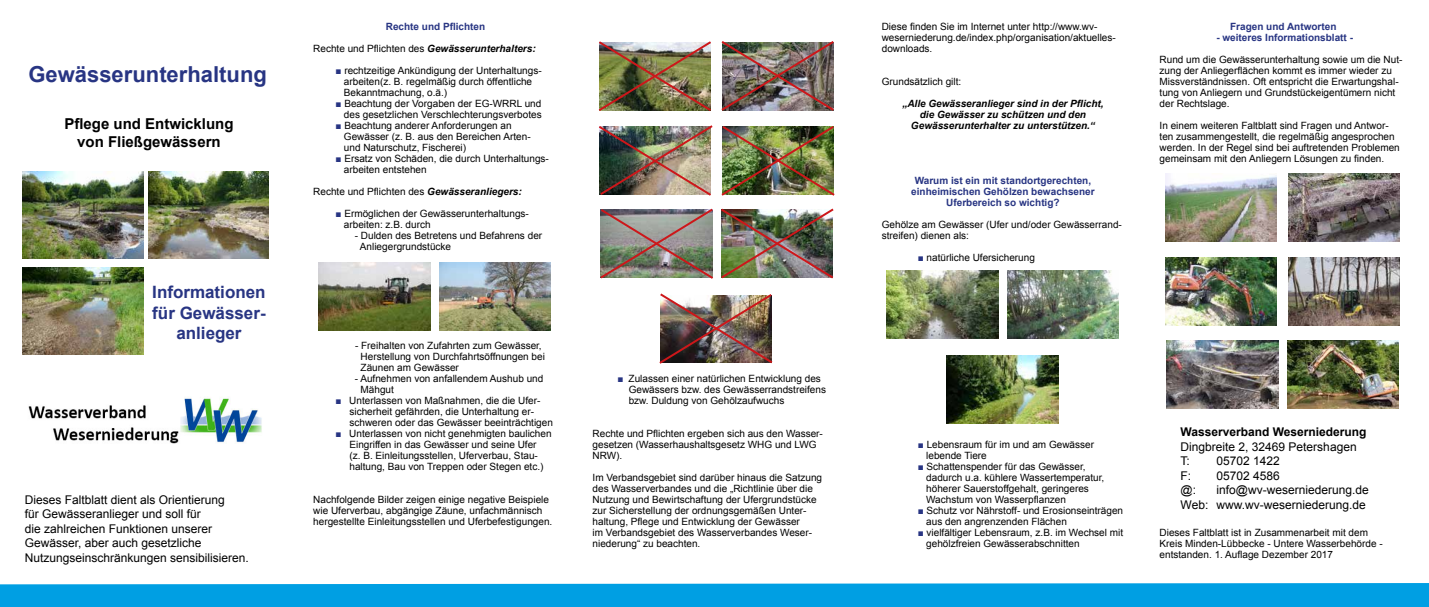
<style>
.page{position:relative;width:1429px;height:607px;background:#fff}
.page>*{position:absolute;margin:0;border:0;box-sizing:border-box;transform-origin:0 0}
.t1{font:700 22px "Arial";color:#283583}
.t2{font:700 17px/20.4px "Arial";color:#283583;text-align:center}
.t3{font:700 15px/18px "Arial";color:#000;text-align:center}
.t4{font:12px/14.4px "Arial";color:#000}
.t5{font:700 12px "Arial";color:#000}
.t6{font:10px/11px "Arial";color:#000}
.t7{font:700 10px/11px "Arial";color:#283583;text-align:center}
.t8{font:italic 700 10px/11px "Arial";color:#000;text-align:center}
.s1{font-weight:700;font-style:italic}
.s2{color:#283583}
</style>
<div class="page">
<div style="left:0;top:583px;width:1429px;height:24px;background:#009fe3"></div>
<img style="left:319px;top:262px;width:111px;height:69px">
<img style="left:439px;top:262px;width:112px;height:69px">
<img style="left:887px;top:270px;width:111px;height:68px">
<img style="left:1007px;top:270px;width:111px;height:68px">
<img style="left:947px;top:355px;width:111px;height:68px">
<img style="left:1288px;top:173px;width:111px;height:68px">
<img style="left:1165px;top:173px;width:112px;height:68px">
<img style="left:1288px;top:257px;width:111px;height:68px">
<img style="left:1165px;top:257px;width:111px;height:68px">
<img style="left:1167px;top:340px;width:111px;height:68px">
<img style="left:1287px;top:340px;width:111px;height:68px">
<img style="left:23px;top:267px;width:120px;height:87px">
<img style="left:148px;top:172px;width:121px;height:86px">
<img style="left:23px;top:172px;width:120px;height:86px">
<img style="left:28px;top:398px;width:234px;height:46px">
<img style="left:598px;top:41px;width:113px;height:70px">
<img style="left:721px;top:41px;width:113px;height:70px">
<img style="left:599px;top:125px;width:236px;height:71px">
<img style="left:659px;top:293px;width:114px;height:71px">
<img style="left:600px;top:208px;width:234px;height:71px">
<h1 class="t1" style="left:28px;top:60px;width:240px">Gewässerunterhaltung</h1>
<h3 class="t3" style="left:64px;top:115px;width:171px">Pflege und Entwicklung von Fließgewässern</h3>
<h2 class="t2" style="left:152px;top:282px;width:115px">Informationen für Gewässer&shy;anlieger</h2>
<p class="t4" style="left:25px;top:492px;width:226px">Dieses Faltblatt dient als Orientierung<br>für Gewässeranlieger und soll für<br>die zahlreichen Funktionen unserer Gewässer, aber auch gesetzliche Nutzungseinschränkungen sensibilisieren.</p>
<p class="t7" style="left:386px;top:21px;width:101px">Rechte und Pflichten</p>
<p class="t6" style="left:313px;top:43px;width:224px">Rechte und Pflichten des <span class="s1">Gewässerunterhalters:</span></p>
<p class="t6" style="left:344px;top:65px;width:199px;text-indent:-8px"><span class="s2">■</span> rechtzeitige Ankündigung der Unterhaltungs&shy;arbeiten(z. B. regelmäßig durch öffentliche<br>Bekanntmachung, o.ä.)</p>
<p class="t6" style="left:335px;top:98px;width:208px;text-align:right"><span class="s2">■</span> Beachtung der Vorgaben der EG-WRRL und des gesetzlichen Verschlechterungsverbotes</p>
<p class="t6" style="left:344px;top:120px;width:188px;text-indent:-8px"><span class="s2">■</span> Beachtung anderer Anforderungen an<br>Gewässer (z. B. aus den Bereichen Arten&shy;und Naturschutz, Fischerei)</p>
<p class="t6" style="left:344px;top:153px;width:207px;text-indent:-8px"><span class="s2">■</span> Ersatz von Schäden, die durch Unterhaltungs&shy;arbeiten entstehen</p>
<p class="t6" style="left:313px;top:186px;width:210px">Rechte und Pflichten des <span class="s1">Gewässeranliegers:</span></p>
<p class="t6" style="left:344px;top:208px;width:186px;text-indent:-8px"><span class="s2">■</span> Ermöglichen der Gewässerunterhaltungs&shy;arbeiten: z.B. durch</p>
<p class="t6" style="left:360px;top:230px;width:184px;text-indent:-5px">- Dulden des Betretens und Befahrens der<br>Anliegergrundstücke</p>
<p class="t6" style="left:360px;top:340px;width:186px;text-indent:-6px">- Freihalten von Zufahrten zum Gewässer,<br>Herstellung von Durchfahrtsöffnungen bei<br>Zäunen am Gewässer</p>
<p class="t6" style="left:360px;top:373px;width:184px;text-indent:-6px">- Aufnehmen von anfallendem Aushub und<br>Mähgut</p>
<p class="t6" style="left:349px;top:395px;width:205px;text-indent:-14px"><span class="s2">■</span> Unterlassen von Maßnahmen, die die Ufer&shy;sicherheit gefährden, die Unterhaltung er&shy;schweren oder das Gewässer beeinträchtigen</p>
<p class="t6" style="left:335px;top:428px;width:218px;text-align:center"><span class="s2">■</span> Unterlassen von nicht genehmigten baulichen Eingriffen in das Gewässer und seine Ufer<br>(z. B. Einleitungsstellen, Uferverbau, Stau&shy;haltung, Bau von Treppen oder Stegen etc.)</p>
<p class="t6" style="left:313px;top:494px;width:241px">Nachfolgende Bilder zeigen einige negative Beispiele wie Uferverbau, abgängige Zäune, unfachmännisch hergestellte Einleitungsstellen und Uferbefestigungen.</p>
<p class="t6" style="left:629px;top:373px;width:199px;text-indent:-11px"><span class="s2">■</span> Zulassen einer natürlichen Entwicklung des<br>Gewässers bzw. des Gewässerrandstreifens bzw. Duldung von Gehölzaufwuchs</p>
<p class="t6" style="left:592px;top:428px;width:232px">Rechte und Pflichten ergeben sich aus den Wasser&shy;gesetzen (Wasserhaushaltsgesetz WHG und LWG<br>NRW).</p>
<p class="t6" style="left:592px;top:472px;width:231px">Im Verbandsgebiet sind darüber hinaus die Satzung des Wasserverbandes und die „Richtlinie über die Nutzung und Bewirtschaftung der Ufergrundstücke zur Sicherstellung der ordnungsgemäßen Unter&shy;haltung, Pflege und Entwicklung der Gewässer<br>im Verbandsgebiet des Wasserverbandes Weser&shy;niederung“ zu beachten.</p>
<p class="t6" style="left:882px;top:21px;width:235px">Diese finden Sie im Internet unter http://www.wv&shy;weserniederung.de/index.php/organisation/aktuelles&shy;downloads.</p>
<p class="t6" style="left:882px;top:76px;width:81px">Grundsätzlich gilt:</p>
<p class="t8" style="left:902px;top:98px;width:203px">„Alle Gewässeranlieger sind in der Pflicht, die Gewässer zu schützen und den<br>Gewässerunterhalter zu unterstützen.“</p>
<p class="t7" style="left:911px;top:175px;width:185px">Warum ist ein mit standortgerechten, einheimischen Gehölzen bewachsener<br>Uferbereich so wichtig?</p>
<p class="t6" style="left:882px;top:219px;width:242px">Gehölze am Gewässer (Ufer und/oder Gewässerrand&shy;streifen) dienen als:</p>
<p class="t6" style="left:918px;top:252px;width:119px"><span class="s2">■</span> natürliche Ufersicherung</p>
<p class="t7" style="left:1230px;top:21px;width:108px">Fragen und Antworten</p>
<p class="t7" style="left:1216px;top:32px;width:138px">- weiteres Informationsblatt -</p>
<p class="t6" style="left:1159px;top:54px;width:244px">Rund um die Gewässerunterhaltung sowie um die Nut&shy;zung der Anliegerflächen kommt es immer wieder zu Missverständnissen. Oft entspricht die Erwartungshal&shy;tung von Anliegern und Grundstückeigentümern nicht der Rechtslage.</p>
<p class="t6" style="left:1159px;top:120px;width:242px">In einem weiteren Faltblatt sind Fragen und Antwor&shy;ten zusammengestellt, die regelmäßig angesprochen werden. In der Regel sind bei auftretenden Problemen gemeinsam mit den Anliegern Lösungen zu finden.</p>
<p class="t6" style="left:926px;top:439px;width:169px;text-indent:-8px"><span class="s2">■</span> Lebensraum für im und am Gewässer lebende Tiere</p>
<p class="t6" style="left:926px;top:461px;width:180px;text-indent:-8px"><span class="s2">■</span> Schattenspender für das Gewässer, dadurch u.a. kühlere Wassertemperatur, höherer Sauerstoffgehalt, geringeres Wachstum von Wasserpflanzen</p>
<p class="t6" style="left:926px;top:505px;width:198px;text-indent:-8px"><span class="s2">■</span> Schutz vor Nährstoff- und Erosionseinträgen aus den angrenzenden Flächen</p>
<p class="t6" style="left:926px;top:527px;width:198px;text-indent:-8px"><span class="s2">■</span> vielfältiger Lebensraum, z.B. im Wechsel mit gehölzfreien Gewässerabschnitten</p>
<p class="t5" style="left:1180px;top:424px;width:188px">Wasserverband Weserniederung</p>
<p class="t4" style="left:1180px;top:439px;width:178px">Dingbreite 2, 32469 Petershagen<br>T:</p>
<p class="t4" style="left:1216px;top:454px;width:65px">05702 1422</p>
<p class="t4" style="left:1180px;top:468px;width:12px">F:</p>
<p class="t4" style="left:1216px;top:468px;width:65px">05702 4586</p>
<p class="t4" style="left:1180px;top:483px;width:17px">@:</p>
<p class="t4" style="left:1180px;top:483px;width:190px;text-align:right">info@wv-weserniederung.de<br>Web: www.wv-weserniederung.de</p>
<p class="t6" style="left:1159px;top:527px;width:225px">Dieses Faltblatt ist in Zusammenarbeit mit dem<br>Kreis Minden-Lübbecke - Untere Wasserbehörde - entstanden. 1. Auflage Dezember 2017</p>
</div>
